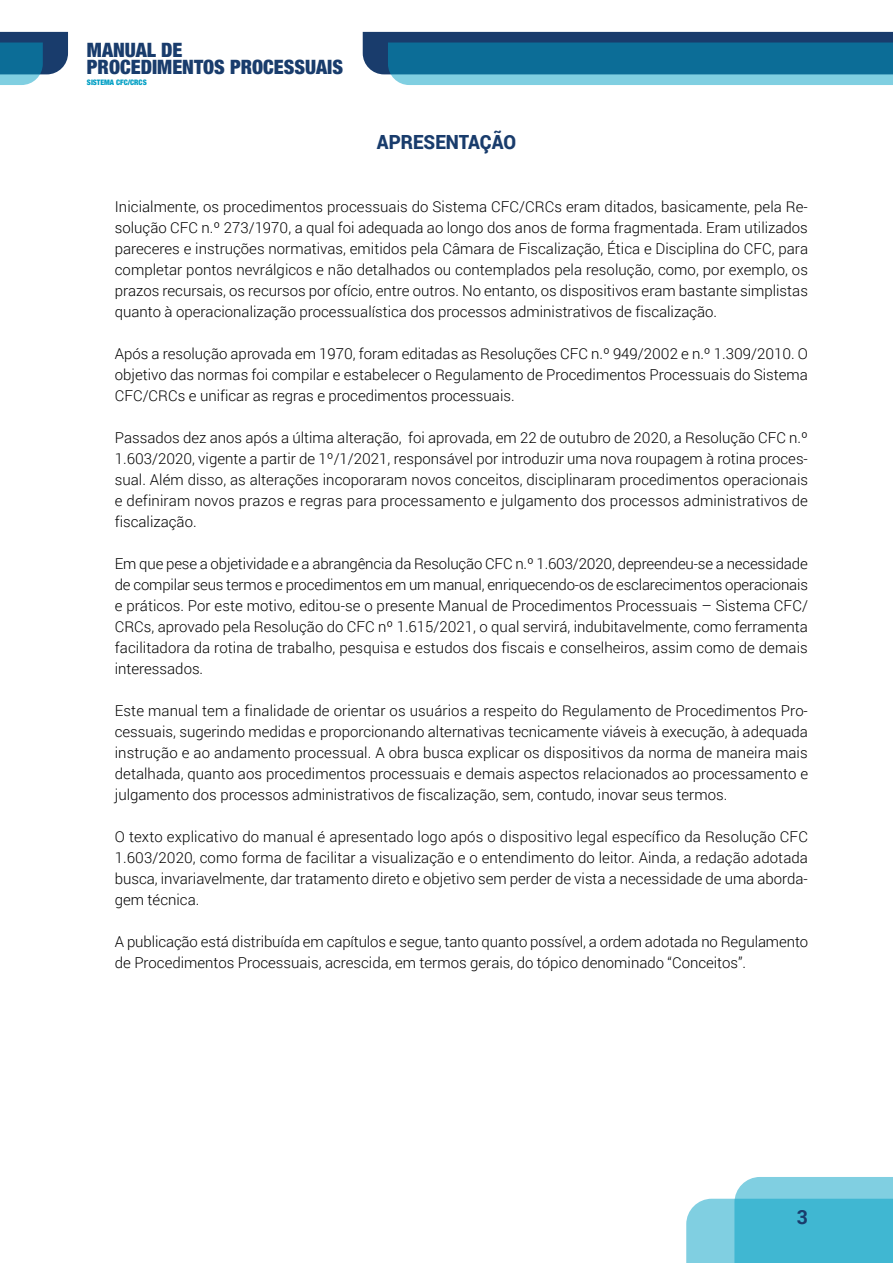
<style>
.page{position:relative;width:893px;height:1263px;background:#fff}
.page>*{position:absolute;margin:0;border:0;box-sizing:border-box;transform-origin:0 0}
.t1{font:900 condensed 19.95px/17.7px "Helvetica Neue LT Std";color:#193c6c}
.ABRE_subtitulo2{font:900 19.5px "Roboto";color:#193c6c;scale:.95 1}
.t2{font:700 19.5px "Roboto";color:#193c6c}
.MIOLO_texto_geral{font:300 15px/21px "Roboto";color:#000;text-align:justify}
.t3{font:900 condensed 7.65px "Helvetica Neue LT Std";letter-spacing:-.005em;color:#009fc4}
</style>
<div class="page">
<svg style="left:686px;top:1177px;width:207px;height:86px;background:#65c4da"></svg>
<svg style="left:363px;top:32px;width:530px;height:53px;background:#28769c"></svg>
<svg style="left:0;top:32px;width:68px;height:53px;background:#3b759a"></svg>
<h1 class="t1" style="left:87px;top:40px;width:258px">MANUAL DE<br>PROCEDIMENTOS PROCESSUAIS</h1>
<p class="t3" style="left:87px;top:78px;width:61px">SISTEMA CFC/CRCS</p>
<p class="ABRE_subtitulo2" style="left:377px;top:128px;width:148px">APRESENTAÇÃO</p>
<p class="MIOLO_texto_geral" style="left:115px;top:195px;width:695px">Inicialmente, os procedimentos processuais do Sistema CFC/CRCs eram ditados, basicamente, pela Re&shy;solução CFC n.º 273/1970, a qual foi adequada ao longo dos anos de forma fragmentada. Eram utilizados pareceres e instruções normativas, emitidos pela Câmara de Fiscalização, Ética e Disciplina do CFC, para completar pontos nevrálgicos e não detalhados ou contemplados pela resolução, como, por exemplo, os prazos recursais, os recursos por ofício, entre outros. No entanto, os dispositivos eram bastante simplistas quanto à operacionalização processualística dos processos administrativos de fiscalização.</p>
<p class="MIOLO_texto_geral" style="left:115px;top:342px;width:695px">Após a resolução aprovada em 1970, foram editadas as Resoluções CFC n.º 949/2002 e n.º 1.309/2010. O objetivo das normas foi compilar e estabelecer o Regulamento de Procedimentos Processuais do Sistema CFC/CRCs e unificar as regras e procedimentos processuais.</p>
<p class="MIOLO_texto_geral" style="left:115px;top:426px;width:695px">Passados dez anos após a última alteração, foi aprovada, em 22 de outubro de 2020, a Resolução CFC n.º 1.603/2020, vigente a partir de 1º/1/2021, responsável por introduzir uma nova roupagem à rotina proces&shy;sual. Além disso, as alterações incoporaram novos conceitos, disciplinaram procedimentos operacionais e definiram novos prazos e regras para processamento e julgamento dos processos administrativos de fiscalização.</p>
<p class="MIOLO_texto_geral" style="left:115px;top:552px;width:695px">Em que pese a objetividade e a abrangência da Resolução CFC n.º 1.603/2020, depreendeu-se a necessidade de compilar seus termos e procedimentos em um manual, enriquecendo-os de esclarecimentos operacionais e práticos. Por este motivo, editou-se o presente Manual de Procedimentos Processuais – Sistema CFC/ CRCs, aprovado pela Resolução do CFC nº 1.615/2021, o qual servirá, indubitavelmente, como ferramenta facilitadora da rotina de trabalho, pesquisa e estudos dos fiscais e conselheiros, assim como de demais interessados.</p>
<p class="MIOLO_texto_geral" style="left:115px;top:699px;width:695px">Este manual tem a finalidade de orientar os usuários a respeito do Regulamento de Procedimentos Pro&shy;cessuais, sugerindo medidas e proporcionando alternativas tecnicamente viáveis à execução, à adequada instrução e ao andamento processual. A obra busca explicar os dispositivos da norma de maneira mais detalhada, quanto aos procedimentos processuais e demais aspectos relacionados ao processamento e julgamento dos processos administrativos de fiscalização, sem, contudo, inovar seus termos.</p>
<p class="MIOLO_texto_geral" style="left:115px;top:825px;width:695px">O texto explicativo do manual é apresentado logo após o dispositivo legal específico da Resolução CFC 1.603/2020, como forma de facilitar a visualização e o entendimento do leitor. Ainda, a redação adotada busca, invariavelmente, dar tratamento direto e objetivo sem perder de vista a necessidade de uma aborda&shy;gem técnica.</p>
<p class="MIOLO_texto_geral" style="left:115px;top:930px;width:695px">A publicação está distribuída em capítulos e segue, tanto quanto possível, a ordem adotada no Regulamento de Procedimentos Processuais, acrescida, em termos gerais, do tópico denominado “Conceitos”.</p>
<h2 class="t2" style="left:797px;top:1203px;width:13px">3</h2>
</div>
